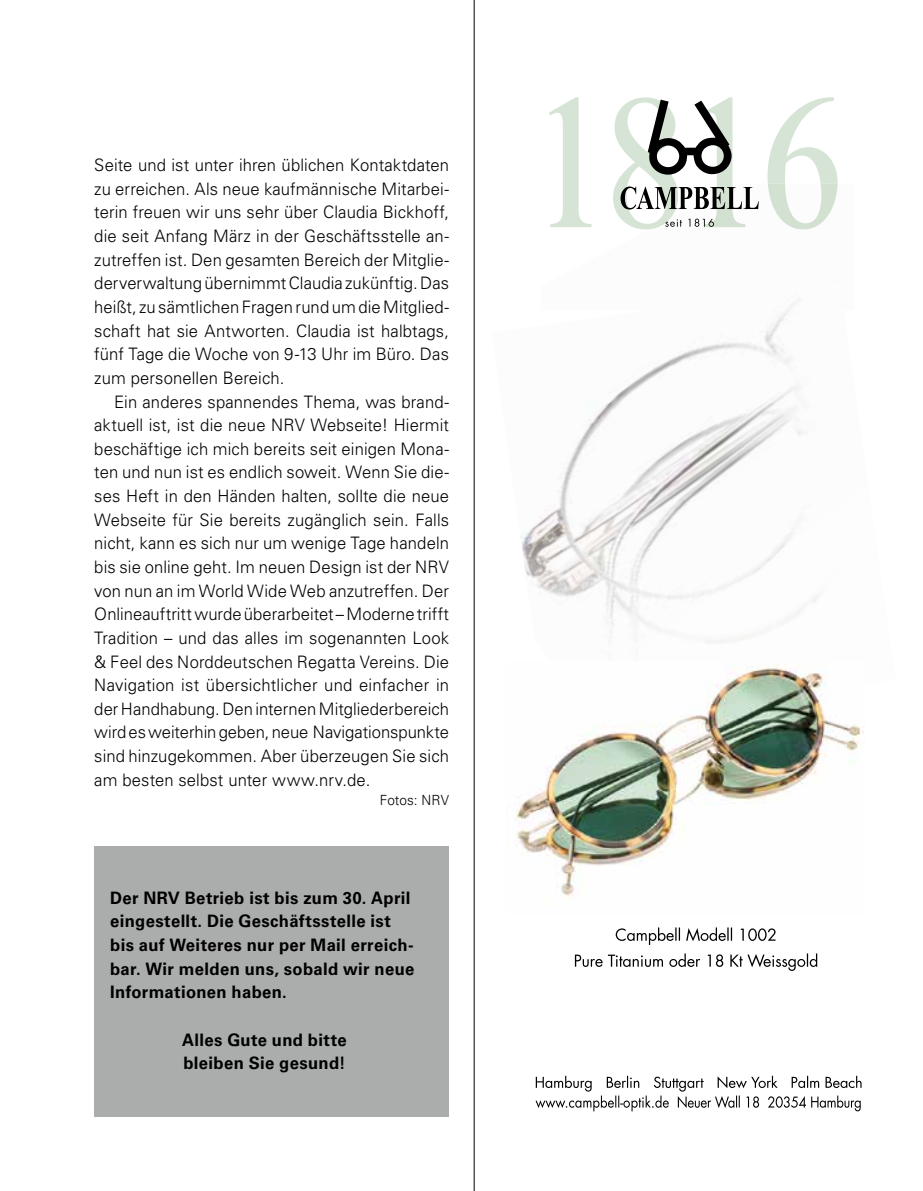
<style>
.page{position:relative;width:923px;height:1191px;background:#fff}
.page>*{position:absolute;margin:0;border:0;box-sizing:border-box;transform-origin:0 0}
.t1{font:300 17.15px/23.6px "Univers LT Std";letter-spacing:.005em;color:#000;text-align:justify}
.t2{font:700 17.15px/23.6px "Univers LT Std";letter-spacing:.02em;color:#000}
.t3{font:300 14px "Univers LT Std";letter-spacing:.01em;color:#000}
</style>
<div class="page">
<div style="left:94px;top:846px;width:355px;height:270px;background:#abacac"></div>
<svg style="left:549px;top:97px;width:42px;height:130px"></svg>
<svg style="left:767px;top:97px;width:70px;height:86px"></svg>
<img style="left:768px;top:183px;width:69px;height:46px">
<svg style="left:613px;top:97px;width:146px;height:132px"></svg>
<svg style="left:536px;top:304px;width:283px;height:340px"></svg>
<svg style="left:520px;top:488px;width:299px;height:92px"></svg>
<img style="left:515px;top:664px;width:350px;height:234px">
<svg style="left:615px;top:927px;width:160px;height:18px"></svg>
<svg style="left:575px;top:953px;width:242px;height:18px"></svg>
<svg style="left:535px;top:1075px;width:326px;height:36px"></svg>
<hr style="left:474px;top:0;width:1px;height:1191px;background:#000">
<p class="t1" style="left:94px;top:153px;width:356px">Seite und ist unter ihren üblichen Kontaktdaten zu erreichen. Als neue kaufmännische Mitarbei&shy;terin freuen wir uns sehr über Claudia Bickhoff, die seit Anfang März in der Geschäftsstelle an&shy;zutreffen ist. Den gesamten Bereich der Mitglie&shy;derverwaltung übernimmt Claudia zukünftig. Das heißt, zu sämtlichen Fragen rund um die Mitglied&shy;schaft hat sie Antworten. Claudia ist halbtags, fünf Tage die Woche von 9-13 Uhr im Büro. Das zum personellen Bereich.</p>
<p class="t1" style="left:94px;top:390px;width:356px;text-indent:20px">Ein anderes spannendes Thema, was brand&shy;aktuell ist, ist die neue NRV Webseite! Hiermit beschäftige ich mich bereits seit einigen Mona&shy;ten und nun ist es endlich soweit. Wenn Sie die&shy;ses Heft in den Händen halten, sollte die neue Webseite für Sie bereits zugänglich sein. Falls nicht, kann es sich nur um wenige Tage handeln bis sie online geht. Im neuen Design ist der NRV von nun an im World Wide Web anzutreffen. Der Onlineauftritt wurde überarbeitet – Moderne trifft Tradition – und das alles im sogenannten Look &amp; Feel des Norddeutschen Regatta Vereins. Die Navigation ist übersichtlicher und einfacher in der Handhabung. Den internen Mitgliederbereich wird es weiterhin geben, neue Navigationspunkte sind hinzugekommen. Aber überzeugen Sie sich am besten selbst unter www.nrv.de.</p>
<p class="t3" style="left:380px;top:791px;width:71px">Fotos: NRV</p>
<p class="t2" style="left:110px;top:886px;width:306px">Der NRV Betrieb ist bis zum 30. April eingestellt. Die Geschäftsstelle ist bis auf Weiteres nur per Mail erreich&shy;bar. Wir melden uns, sobald wir neue Informationen haben.</p>
<p class="t2" style="left:182px;top:1028px;width:166px">Alles Gute und bitte bleiben Sie gesund!</p>
</div>
